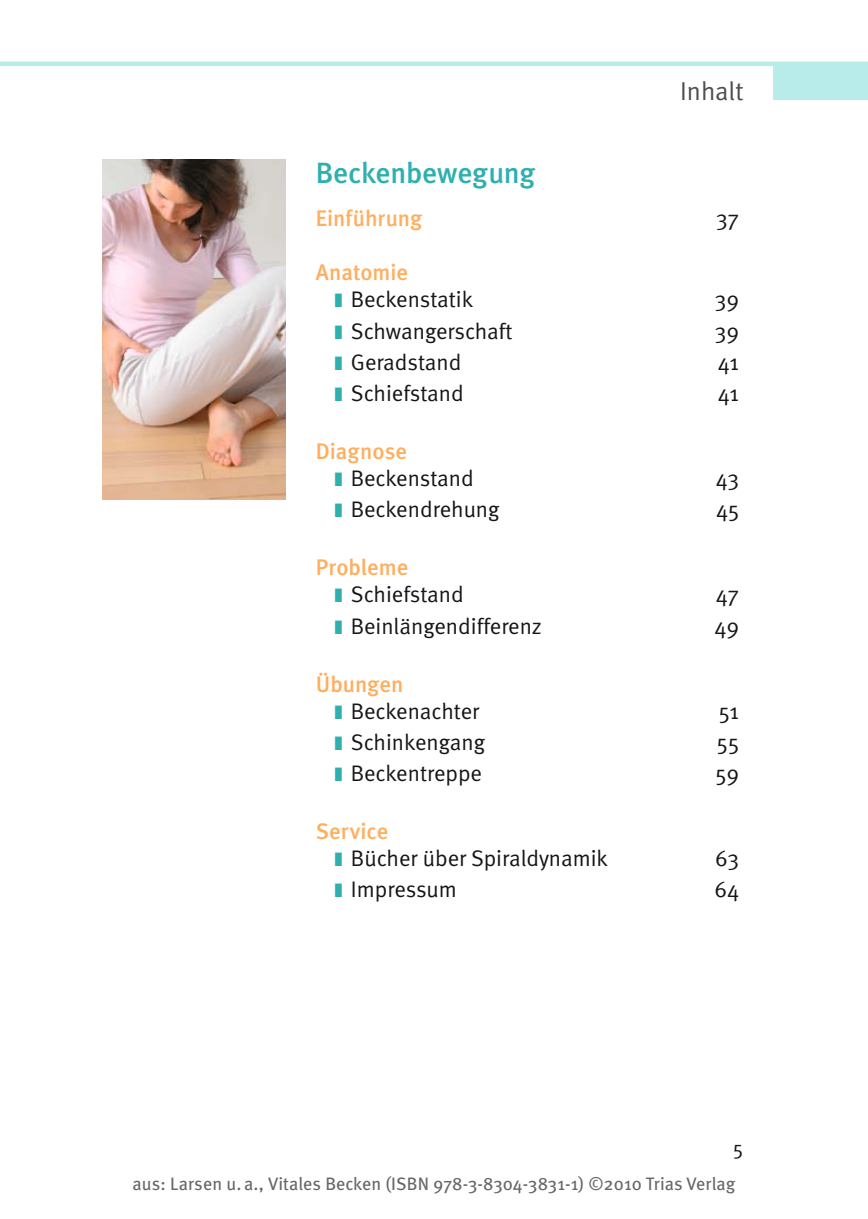
<style>
.page{position:relative;width:868px;height:1219px;background:#fff}
.page>*{position:absolute;margin:0;border:0;box-sizing:border-box;transform-origin:0 0}
.t1{font:500 29.25px "Meta";letter-spacing:-.005em;color:#2fb0af}
.t2{font:25.88px "Meta Normal";color:#4e4e4d}
.t3{font:22.5px "Meta Normal";color:#151616}
.t4{font:500 22.5px "Meta";color:#ffae5e}
.t5{font:20.25px "Meta Normal";color:#151616}
.t6{font:18px "Meta";letter-spacing:.01em;color:#676767}
.s1{font-family:"European Pi Three";color:#2fb0af}
</style>
<div class="page">
<div style="left:773px;top:64px;width:94px;height:35px;background:#b7eceb"></div>
<hr style="left:0;top:62px;width:867px;height:4px;background:#b7eceb">
<img style="left:102px;top:159px;width:183px;height:340px">
<p class="t2" style="left:680px;top:81px;width:65px">Inhalt</p>
<h1 class="t1" style="left:316px;top:162px;width:221px">Beckenbewegung</h1>
<p class="t4" style="left:316px;top:211px;width:108px">Einführung</p>
<p class="t3" style="left:716px;top:210px;width:24px">37</p>
<p class="t4" style="left:316px;top:265px;width:94px">Anatomie</p>
<p class="t3" style="left:335px;top:291px;width:140px"><span class="s1">-</span> Beckenstatik</p>
<p class="t3" style="left:714px;top:291px;width:26px">39</p>
<p class="t3" style="left:335px;top:322px;width:179px"><span class="s1">-</span> Schwangerschaft</p>
<p class="t3" style="left:714px;top:322px;width:26px">39</p>
<p class="t3" style="left:335px;top:353px;width:128px"><span class="s1">-</span> Geradstand</p>
<p class="t3" style="left:717px;top:353px;width:23px">41</p>
<p class="t3" style="left:335px;top:385px;width:130px"><span class="s1">-</span> Schiefstand</p>
<p class="t3" style="left:717px;top:385px;width:23px">41</p>
<p class="t4" style="left:316px;top:443px;width:93px">Diagnose</p>
<p class="t3" style="left:335px;top:470px;width:140px"><span class="s1">-</span> Beckenstand</p>
<p class="t3" style="left:715px;top:470px;width:25px">43</p>
<p class="t3" style="left:335px;top:501px;width:166px"><span class="s1">-</span> Beckendrehung</p>
<p class="t3" style="left:716px;top:501px;width:24px">45</p>
<p class="t4" style="left:316px;top:559px;width:94px">Probleme</p>
<p class="t3" style="left:335px;top:586px;width:130px"><span class="s1">-</span> Schiefstand</p>
<p class="t3" style="left:715px;top:586px;width:25px">47</p>
<p class="t3" style="left:335px;top:617px;width:209px"><span class="s1">-</span> Beinlängendifferenz</p>
<p class="t3" style="left:714px;top:617px;width:26px">49</p>
<p class="t4" style="left:316px;top:676px;width:89px">Übungen</p>
<p class="t3" style="left:335px;top:702px;width:146px"><span class="s1">-</span> Beckenachter</p>
<p class="t3" style="left:718px;top:702px;width:22px">51</p>
<p class="t3" style="left:335px;top:733px;width:152px"><span class="s1">-</span> Schinkengang</p>
<p class="t3" style="left:716px;top:733px;width:24px">55</p>
<p class="t3" style="left:335px;top:765px;width:149px"><span class="s1">-</span> Beckentreppe</p>
<p class="t3" style="left:715px;top:765px;width:25px">59</p>
<p class="t4" style="left:316px;top:823px;width:74px">Service</p>
<p class="t3" style="left:335px;top:850px;width:274px"><span class="s1">-</span> Bücher über Spiraldynamik</p>
<p class="t3" style="left:715px;top:850px;width:25px">63</p>
<p class="t3" style="left:335px;top:881px;width:123px"><span class="s1">-</span> Impressum</p>
<p class="t3" style="left:714px;top:881px;width:26px">64</p>
<p class="t5" style="left:733px;top:1140px;width:11px">5</p>
<p class="t6" style="left:132px;top:1177px;width:604px">aus: Larsen u. a., Vitales Becken (ISBN 978-3-8304-3831-1) ©2010 Trias Verlag</p>
</div>
